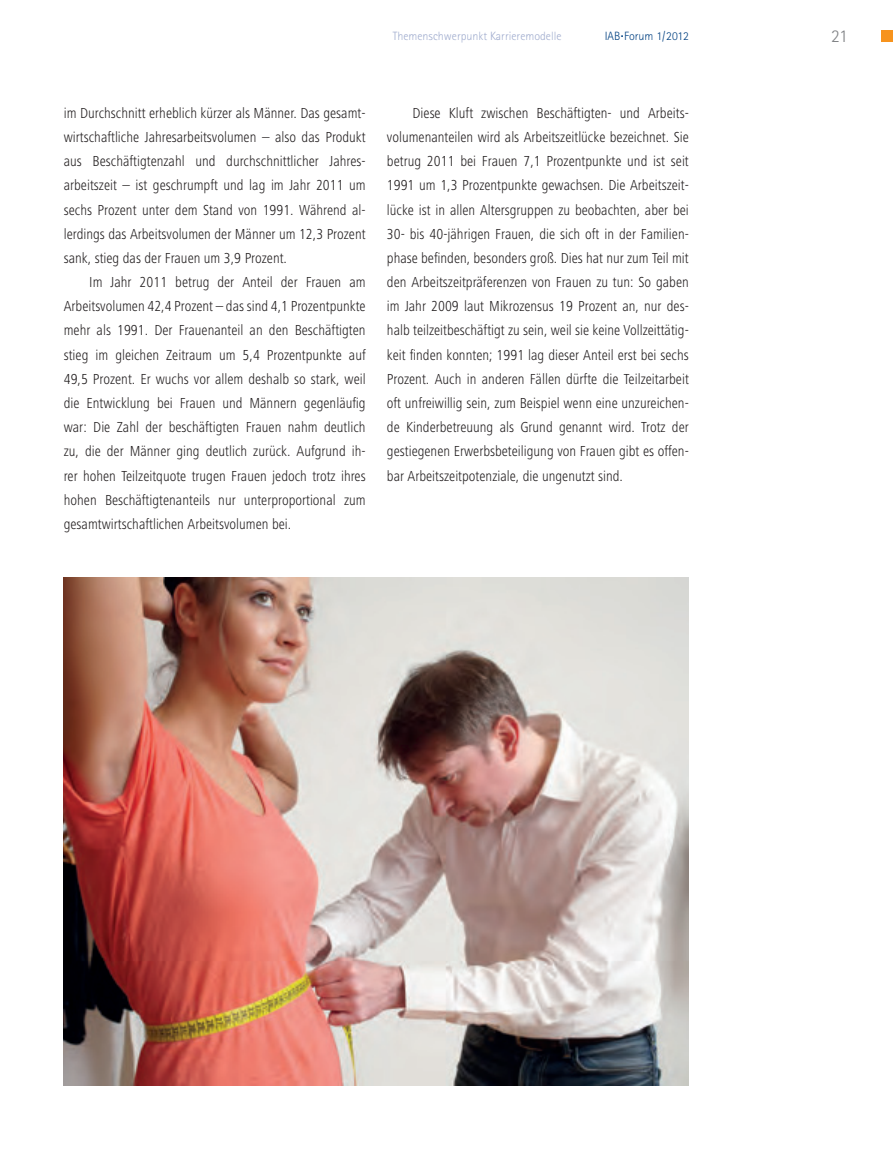
<style>
.page{position:relative;width:893px;height:1149px;background:#fff}
.page>*{position:absolute;margin:0;border:0;box-sizing:border-box;transform-origin:0 0}
.t1{font:300 18px "Rotis Sans Serif";color:#808285}
.t2{font:300 condensed 15px/24.2px "Frutiger Next LT";color:#231f20;text-align:justify}
.t3{font:300 12px "Rotis Sans Serif";color:#a0acce}
.t4{font:300 12px "Rotis Sans Serif";color:#014081}
</style>
<div class="page">
<div style="left:881px;top:30px;width:12px;height:12px;background:#f7931d"></div>
<img style="left:63px;top:577px;width:626px;height:507px">
<p class="t3" style="left:393px;top:32px;width:170px">Themenschwerpunkt Karrieremodelle</p>
<p class="t4" style="left:605px;top:32px;width:86px">IAB<sup>.</sup> Forum 1/2012</p>
<p class="t1" style="left:831px;top:30px;width:18px">21</p>
<p class="t2" style="left:64px;top:102px;width:303px">im Durchschnitt erheblich kürzer als Männer. Das gesamt&shy;wirtschaftliche Jahresarbeitsvolumen – also das Produkt aus Beschäftigtenzahl und durchschnittlicher Jahres&shy;arbeitszeit – ist geschrumpft und lag im Jahr 2011 um sechs Prozent unter dem Stand von 1991. Während al&shy;lerdings das Arbeitsvolumen der Männer um 12,3 Prozent sank, stieg das der Frauen um 3,9 Prozent.</p>
<p class="t2" style="left:64px;top:271px;width:303px;text-indent:26px">Im Jahr 2011 betrug der Anteil der Frauen am Arbeitsvolumen 42,4 Prozent – das sind 4,1 Prozentpunkte mehr als 1991. Der Frauenanteil an den Beschäftigten stieg im gleichen Zeitraum um 5,4 Prozentpunkte auf 49,5 Prozent. Er wuchs vor allem deshalb so stark, weil die Entwicklung bei Frauen und Männern gegenläufig war: Die Zahl der beschäftigten Frauen nahm deutlich zu, die der Männer ging deutlich zurück. Aufgrund ih&shy;rer hohen Teilzeitquote trugen Frauen jedoch trotz ihres hohen Beschäftigtenanteils nur unterproportional zum gesamtwirtschaftlichen Arbeitsvolumen bei.</p>
<p class="t2" style="left:387px;top:102px;width:303px;text-indent:26px">Diese Kluft zwischen Beschäftigten- und Arbeits&shy;volumenanteilen wird als Arbeitszeitlücke bezeichnet. Sie betrug 2011 bei Frauen 7,1 Prozentpunkte und ist seit 1991 um 1,3 Prozentpunkte gewachsen. Die Arbeitszeit&shy;lücke ist in allen Altersgruppen zu beobachten, aber bei 30- bis 40-jährigen Frauen, die sich oft in der Familien&shy;phase befinden, besonders groß. Dies hat nur zum Teil mit den Arbeitszeitpräferenzen von Frauen zu tun: So gaben im Jahr 2009 laut Mikrozensus 19 Prozent an, nur des&shy;halb teilzeitbeschäftigt zu sein, weil sie keine Vollzeittätig&shy;keit finden konnten; 1991 lag dieser Anteil erst bei sechs Prozent. Auch in anderen Fällen dürfte die Teilzeitarbeit oft unfreiwillig sein, zum Beispiel wenn eine unzureichen&shy;de Kinderbetreuung als Grund genannt wird. Trotz der gestiegenen Erwerbsbeteiligung von Frauen gibt es offen&shy;bar Arbeitszeitpotenziale, die ungenutzt sind.</p>
</div>
